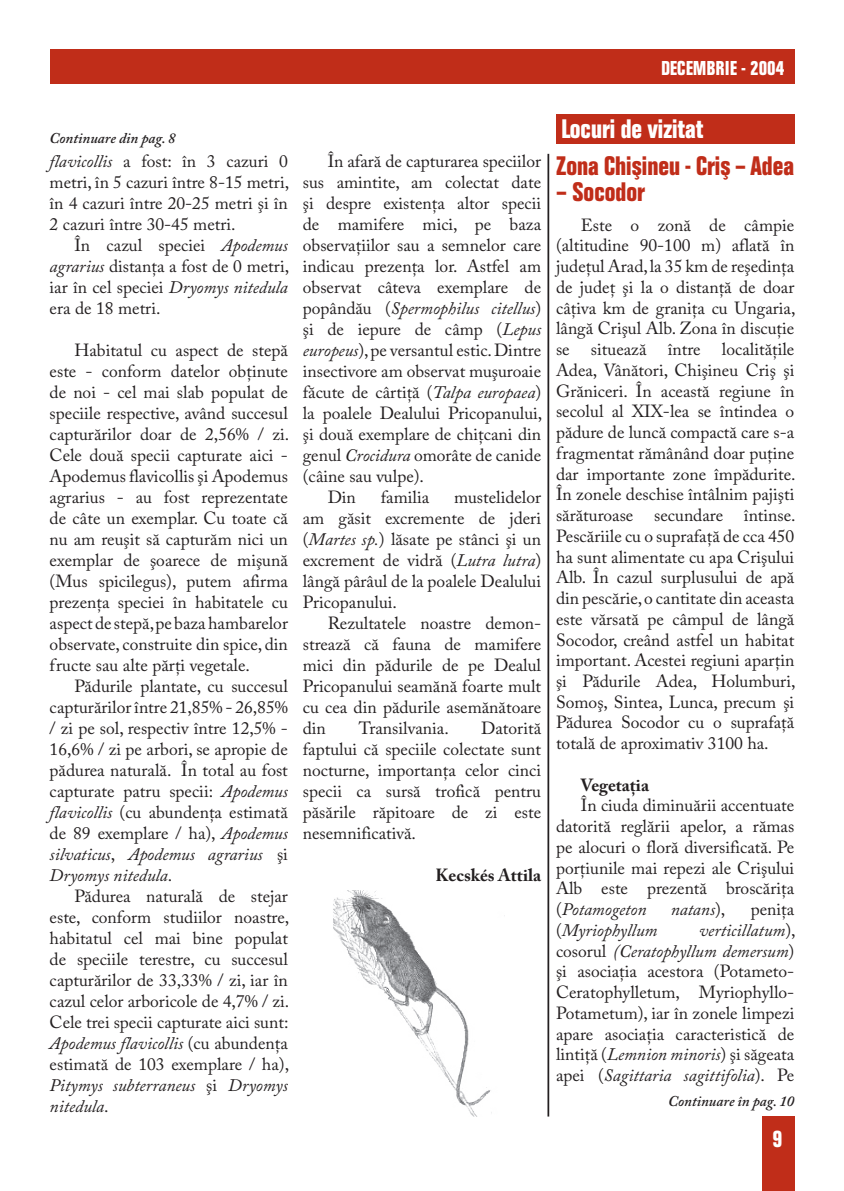
<style>
.page{position:relative;width:844px;height:1191px;background:#fff}
.page>*{position:absolute;margin:0;border:0;box-sizing:border-box;transform-origin:0 0}
.t1{font:700 condensed 28px "Folio TEE";color:#c02d19}
.t2{font:700 condensed 28px "Folio TEE";color:#fff}
.t3{font:700 condensed 24.5px "Folio TEE";color:#fff}
.t4{font:700 condensed 21px "Folio TEE";color:#fff}
.t5{font:17.5px/21px "Adobe Caslon Pro";color:#231f20;text-align:justify}
.t6{font:italic 17.5px "Adobe Caslon Pro";color:#231f20}
.t7{font:700 17.5px "Adobe Caslon Pro";color:#231f20}
.t8{font:italic 600 14.88px "Adobe Caslon Pro";color:#231f20}
.s1{font-style:italic}
.s2{font-style:normal}
</style>
<div class="page">
<div style="left:50px;top:50px;width:744px;height:34px;background:#c02d19"></div>
<div style="left:761px;top:1116px;width:33px;height:75px;background:#c02d19"></div>
<div style="left:556px;top:114px;width:238px;height:30px;background:#c02d19"></div>
<hr style="left:547px;top:154px;width:2px;height:962px;background:#231f20">
<img style="left:333px;top:890px;width:159px;height:226px">
<p class="t4" style="left:660px;top:57px;width:125px">DECEMBRIE - 2004</p>
<p class="t8" style="left:50px;top:129px;width:127px">Continuare din pag. 8</p>
<p class="t5" style="left:50px;top:150px;width:241px"><span class="s1">flavicollis</span> a fost: în 3 cazuri 0 metri, în 5 cazuri între 8-15 metri, în 4 cazuri între 20-25 metri şi în 2 cazuri între 30-45 metri.</p>
<p class="t5" style="left:50px;top:234px;width:241px;text-indent:25px">În cazul speciei <span class="s1">Apodemus agrarius</span> distanţa a fost de 0 metri, iar în cel speciei <span class="s1">Dryomys nitedula </span>era de 18 metri.</p>
<p class="t5" style="left:50px;top:339px;width:241px;text-indent:25px">Habitatul cu aspect de stepă este - conform datelor obţinute de noi - cel mai slab populat de speciile respective, având succesul capturărilor doar de 2,56% / zi.<br>Cele două specii capturate aici - Apodemus flavicollis şi Apodemus agrarius - au fost reprezentate de câte un exemplar. Cu toate că nu am reuşit să capturăm nici un exemplar de şoarece de mişună (Mus spicilegus), putem afirma prezenţa speciei în habitatele cu aspect de stepă, pe baza hambarelor observate, construite din spice, din fructe sau alte părţi vegetale.</p>
<p class="t5" style="left:50px;top:675px;width:240px;text-indent:25px">Pădurile plantate, cu succesul capturărilor între 21,85% - 26,85% / zi pe sol, respectiv între 12,5% - 16,6% / zi pe arbori, se apropie de pădurea naturală. În total au fost capturate patru specii: <span class="s1">Apodemus flavicollis</span> (cu abundenţa estimată de 89 exemplare / ha), <span class="s1">Apodemus silvaticus</span>, <span class="s1">Apodemus agrarius</span> şi <span class="s1">Dryomys nitedula</span>.</p>
<p class="t5" style="left:50px;top:885px;width:241px;text-indent:25px">Pădurea naturală de stejar este, conform studiilor noastre, habitatul cel mai bine populat de speciile terestre, cu succesul capturărilor de 33,33% / zi, iar în cazul celor arboricole de 4,7% / zi.<br>Cele trei specii capturate aici sunt:<br><span class="s1">Apodemus flavicollis</span> (cu abundenţa estimată de 103 exemplare / ha), <span class="s1">Pitymys subterraneus</span> şi <span class="s1">Dryomys nitedula</span>.</p>
<p class="t5" style="left:327px;top:150px;width:215px">În afară de capturarea speciilor</p>
<p class="t5" style="left:303px;top:171px;width:240px">sus amintite, am colectat date</p>
<p class="t5" style="left:303px;top:192px;width:240px">şi despre existenţa altor specii</p>
<p class="t5" style="left:303px;top:213px;width:240px">de mamifere mici, pe baza</p>
<p class="t5" style="left:303px;top:234px;width:240px">observaţiilor sau a semnelor care</p>
<p class="t5" style="left:303px;top:255px;width:240px">indicau prezenţa lor. Astfel am</p>
<p class="t5" style="left:303px;top:276px;width:240px">observat câteva exemplare de</p>
<p class="t6" style="left:303px;top:297px;width:240px"><span class="s2">popândău (</span>Spermophilus citellus<span class="s2">)</span></p>
<p class="t5" style="left:303px;top:318px;width:240px">şi de iepure de câmp (<span class="s1">Lepus</span></p>
<p class="t5" style="left:303px;top:339px;width:240px"><span class="s1">europeus</span>), pe versantul estic. Dintre</p>
<p class="t5" style="left:303px;top:360px;width:240px">insectivore am observat muşuroaie</p>
<p class="t5" style="left:303px;top:381px;width:240px">făcute de cârtiţă (<span class="s1">Talpa europaea</span>)</p>
<p class="t5" style="left:303px;top:402px;width:241px">la poalele Dealului Pricopanului,</p>
<p class="t5" style="left:303px;top:423px;width:240px">şi două exemplare de chiţcani din</p>
<p class="t5" style="left:303px;top:444px;width:240px">genul <span class="s1">Crocidura</span> omorâte de canide</p>
<p class="t5" style="left:303px;top:465px;width:123px">(câine sau vulpe).</p>
<p class="t5" style="left:327px;top:486px;width:30px">Din</p>
<p class="t5" style="left:381px;top:486px;width:50px">familia</p>
<p class="t5" style="left:303px;top:486px;width:240px;text-indent:151px">mustelidelor am găsit excremente de jderi (<span class="s1">Martes sp.</span>) lăsate pe stânci şi un excrement de vidră (<span class="s1">Lutra lutra</span>) lângă pârâul de la poalele Dealului Pricopanului.</p>
<p class="t5" style="left:303px;top:612px;width:240px;text-indent:25px">Rezultatele noastre demon&shy;strează că fauna de mamifere mici din pădurile de pe Dealul Pricopanului seamănă foarte mult cu cea din pădurile asemănătoare din</p>
<p class="t5" style="left:358px;top:717px;width:92px">Transilvania.</p>
<p class="t5" style="left:303px;top:717px;width:240px;text-indent:178px">Datorită faptului că speciile colectate sunt nocturne, importanţa celor cinci specii ca sursă trofică pentru păsările răpitoare de zi este nesemnificativă.</p>
<p class="t7" style="left:435px;top:864px;width:107px">Kecskés Attila</p>
<h1 class="t2" style="left:561px;top:113px;width:143px">Locuri de vizitat</h1>
<h1 class="t1" style="left:556px;top:150px;width:240px">Zona Chişineu - Criş – Adea</h1>
<h1 class="t1" style="left:556px;top:177px;width:90px">– Socodor</h1>
<p class="t5" style="left:556px;top:214px;width:241px;text-indent:25px">Este o zonă de câmpie (altitudine 90-100 m) aflată în judeţul Arad, la 35 km de reşedinţa de judeţ şi la o distanţă de doar câţiva km de graniţa cu Ungaria, lângă Crişul Alb. Zona în discuţie se situează între localităţile Adea, Vânători, Chişineu Criş şi Grăniceri. În această regiune în secolul al XIX-lea se întindea o pădure de luncă compactă care s-a fragmentat rămânând doar puţine dar importante zone împădurite.<br>În zonele deschise întâlnim pajişti sărăturoase secundare întinse.<br>Pescăriile cu o suprafaţă de cca 450 ha sunt alimentate cu apa Crişului Alb. În cazul surplusului de apă din pescărie, o cantitate din aceasta este vărsată pe câmpul de lângă Socodor, creând astfel un habitat important. Acestei regiuni aparţin şi Pădurile Adea, Holumburi, Somoş, Sintea, Lunca, precum şi Pădurea Socodor cu o suprafaţă totală de aproximativ 3100 ha.</p>
<p class="t7" style="left:580px;top:774px;width:70px">Vegetaţia</p>
<p class="t5" style="left:556px;top:795px;width:240px;text-indent:25px">În ciuda diminuării accentuate datorită reglării apelor, a rămas pe alocuri o floră diversificată. Pe porţiunile mai repezi ale Crişului Alb este prezentă broscăriţa (<span class="s1">Potamogeton</span></p>
<p class="t6" style="left:670px;top:899px;width:56px">natans<span class="s2">),</span></p>
<p class="t5" style="left:750px;top:898px;width:45px">peniţa</p>
<p class="t5" style="left:556px;top:919px;width:241px;text-indent:143px"><span class="s1">verticillatum</span>), cosorul <span class="s1">(Ceratophyllum demersum</span>) şi asociaţia acestora (Potameto-Ceratophylletum, Myriophyllo-Potametum), iar în zonele limpezi apare asociaţia caracteristică de lintiţă (<span class="s1">Lemnion minoris</span>) şi săgeata apei (<span class="s1">Sagittaria sagittifolia</span>). Pe</p>
<p class="t8" style="left:668px;top:1092px;width:128px">Continuare în pag. 10</p>
<p class="t6" style="left:556px;top:919px;width:103px"><span class="s2">(</span>Myriophyllum</p>
<h2 class="t3" style="left:772px;top:1125px;width:11px">9</h2>
</div>
